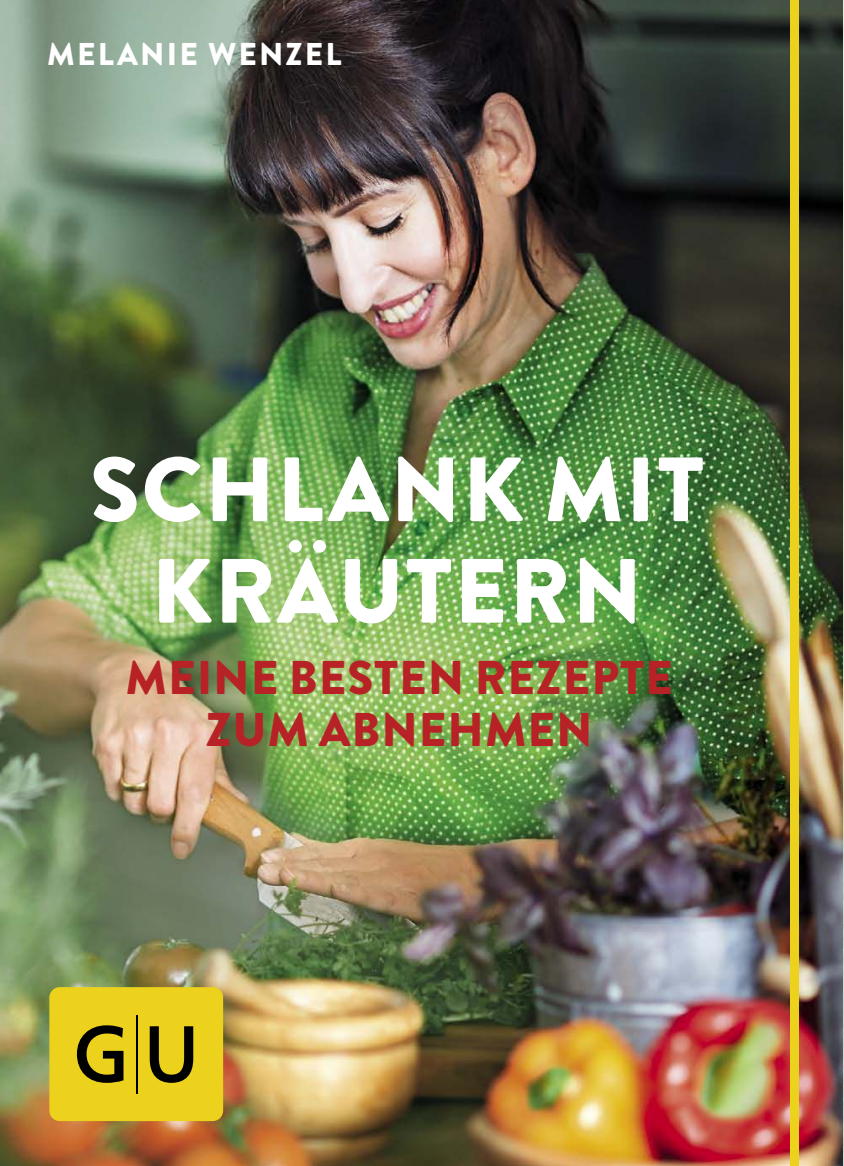
<style>
.page{position:relative;width:844px;height:1166px;background:#fff}
.page>*{position:absolute;margin:0;border:0;box-sizing:border-box;transform-origin:0 0}
.t1{font:900 91px/101.5px "Brandon Grotesque";letter-spacing:.02em;color:#fff;text-align:center}
.t2{font:900 47.25px/52.5px "Brandon Grotesque";letter-spacing:.02em;color:#b62225;text-align:center}
.t3{font:900 31.5px "Brandon Grotesque";letter-spacing:.07em;color:#fff}
</style>
<div class="page">
<img style="left:0;top:1px;width:844px;height:1165px">
<div style="left:789px;top:1px;width:9px;height:1165px;background:#ecd21c"></div>
<div style="left:49px;top:987px;width:174px;height:134px;background:#ecd21c;border-radius:10px"></div>
<svg style="left:77px;top:1025px;width:46px;height:58px"></svg>
<svg style="left:150px;top:1026px;width:43px;height:57px"></svg>
<hr style="left:136px;top:1015px;width:1px;height:78px;background:#000">
<p class="t3" style="left:47px;top:36px;width:296px">MELANIE WENZEL</p>
<h1 class="t1" style="left:90px;top:439px;width:615px">SCHLANK MIT<br>KRÄUTERN</h1>
<p class="t2" style="left:125px;top:651px;width:548px">MEINE BESTEN REZEPTE<br>ZUM ABNEHMEN</p>
</div>
